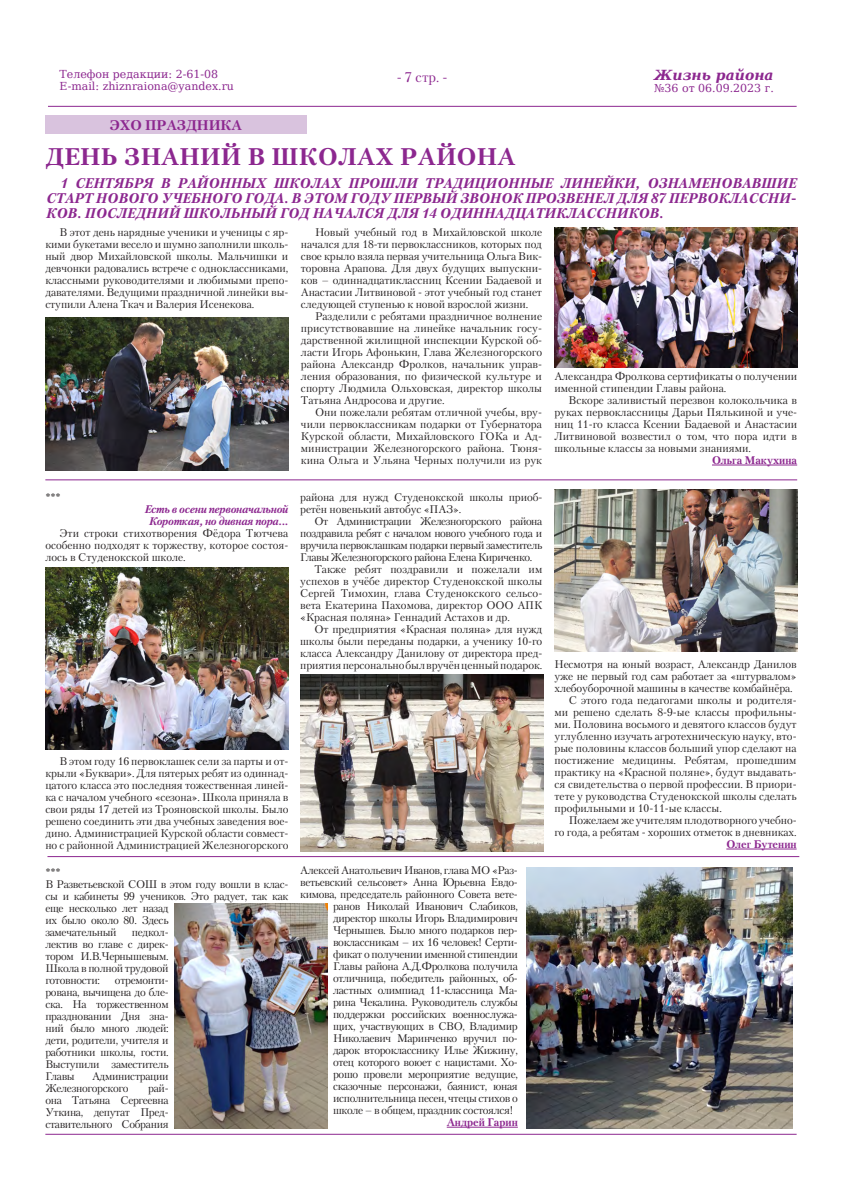
<style>
.page{position:relative;width:842px;height:1191px;background:#fff}
.page>*{position:absolute;margin:0;border:0;box-sizing:border-box;transform-origin:0 0}
.Заголовок{font:700 24px "Petersburg C";letter-spacing:.02em;color:#8c278f}
.Врезка{font:italic 700 14px/15px "Petersburg C";color:#8c278f;text-align:justify}
.t1{font:700 14px "Petersburg C";color:#8c278f}
.t2{font:italic 700 14px "DejaVu Serif";color:#8c278f}
.t3{font:14px "Petersburg C";color:#8c278f}
.Текст{font:11px/12px "Petersburg C";letter-spacing:-.03em;color:#231f20;text-align:justify}
.Текст-2{font:11px/12px "Petersburg C";letter-spacing:-.01em;color:#231f20}
.t4{font:11px "DejaVu Serif";color:#8c278f}
.Текст-3{font:11px/12px "Petersburg C";color:#231f20}
.t5{font:italic 700 11px "Petersburg C";letter-spacing:-.03em;color:#8c278f}
.Подпись{font:700 11px "Petersburg C";color:#8c278f}
</style>
<div class="page">
<hr style="left:48px;top:106px;width:749px;height:1px;background:#8c278f">
<hr style="left:45px;top:1133px;width:752px;height:1px;background:#8c278f">
<div style="left:45px;top:116px;width:261px;height:18px;background:#d9c3de"></div>
<hr style="left:712px;top:465px;width:85px;height:1px;background:#8c278f">
<hr style="left:726px;top:848px;width:71px;height:1px;background:#8c278f">
<hr style="left:447px;top:1126px;width:71px;height:1px;background:#8c278f">
<img style="left:554px;top:228px;width:243px;height:140px">
<img style="left:45px;top:318px;width:243px;height:153px">
<hr style="left:45px;top:479px;width:752px;height:1px;background:#8c278f">
<hr style="left:47px;top:856px;width:752px;height:1px;background:#8c278f">
<img style="left:301px;top:675px;width:242px;height:176px">
<img style="left:554px;top:489px;width:243px;height:162px">
<img style="left:45px;top:567px;width:243px;height:183px">
<img style="left:174px;top:903px;width:153px;height:225px">
<img style="left:526px;top:867px;width:266px;height:261px">
<p class="t4" style="left:60px;top:66px;width:160px">Телефон редакции: 2-61-08</p>
<p class="t4" style="left:60px;top:78px;width:176px">E-mail: zhiznraiona@yandex.ru</p>
<p class="t1" style="left:110px;top:117px;width:133px">ЭХО ПРАЗДНИКА</p>
<p class="t3" style="left:397px;top:68px;width:52px">- 7 стр. -</p>
<p class="t2" style="left:654px;top:64px;width:121px">Жизнь района</p>
<p class="t4" style="left:654px;top:80px;width:121px">№36 от 06.09.2023 г.</p>
<p class="Заголовок" style="left:45px;top:143px;width:471px">ДЕНЬ ЗНАНИЙ В ШКОЛАХ РАЙОНА</p>
<p class="Врезка" style="left:46px;top:176px;width:752px;text-indent:14px">1 СЕНТЯБРЯ В РАЙОННЫХ ШКОЛАХ ПРОШЛИ ТРАДИЦИОННЫЕ ЛИНЕЙКИ, ОЗНАМЕНОВАВШИЕ СТАРТ НОВОГО УЧЕБНОГО ГОДА. В ЭТОМ ГОДУ ПЕРВЫЙ ЗВОНОК ПРОЗВЕНЕЛ ДЛЯ 87 ПЕРВОКЛАССНИ-КОВ. ПОСЛЕДНИЙ ШКОЛЬНЫЙ ГОД НАЧАЛСЯ ДЛЯ 14 ОДИННАДЦАТИКЛАССНИКОВ.</p>
<p class="Текст" style="left:301px;top:226px;width:243px;text-indent:14px">Новый учебный год в Михайловской школе начался для 18-ти первоклассников, которых под свое крыло взяла первая учительница Ольга Вик&shy;торовна Арапова. Для двух будущих выпускни&shy;ков – одиннадцатиклассниц Ксении Бадаевой и Анастасии Литвиновой - этот учебный год станет следующей ступенью к новой взрослой жизни.</p>
<p class="Текст" style="left:301px;top:310px;width:243px;text-indent:14px">Разделили с ребятами праздничное волнение присутствовавшие на линейке начальник госу&shy;дарственной жилищной инспекции Курской об&shy;ласти Игорь Афонькин, Глава Железногорского района Александр Фролков, начальник управ&shy;ления образования, по физической культуре и спорту Людмила Ольховская, директор школы Татьяна Андросова и другие.</p>
<p class="Текст" style="left:301px;top:406px;width:243px;text-indent:14px">Они пожелали ребятам отличной учебы, вру&shy;чили первоклассникам подарки от Губернатора Курской области, Михайловского ГОКа и Ад&shy;министрации Железногорского района. Тюня&shy;кина Ольга и Ульяна Черных получили из рук</p>
<p class="Текст" style="left:45px;top:226px;width:245px;text-indent:14px">В этот день нарядные ученики и ученицы с яр&shy;кими букетами весело и шумно заполнили школь&shy;ный двор Михайловской школы. Мальчишки и девчонки радовались встрече с одноклассниками, классными руководителями и любимыми препо&shy;давателями. Ведущими праздничной линейки вы&shy;ступили Алена Ткач и Валерия Исенекова.</p>
<p class="Текст-3" style="left:554px;top:370px;width:244px">Александра Фролкова сертификаты о получении именной стипендии Главы района.</p>
<p class="Текст" style="left:554px;top:394px;width:244px;text-indent:14px">Вскоре заливистый перезвон колокольчика в руках первоклассницы Дарьи Пялькиной и уче&shy;ниц 11-го класса Ксении Бадаевой и Анастасии Литвиновой возвестил о том, что пора идти в школьные классы за новыми знаниями.</p>
<p class="Подпись" style="left:712px;top:454px;width:87px">Ольга Макухина</p>
<p class="Текст" style="left:45px;top:491px;width:17px">***</p>
<p class="t5" style="left:145px;top:503px;width:145px">Есть в осени первоначальной</p>
<p class="t5" style="left:149px;top:515px;width:141px">Короткая, но дивная пора...</p>
<p class="Текст" style="left:45px;top:527px;width:245px;text-indent:14px">Эти строки стихотворения Фёдора Тютчева особенно подходят к торжеству, которое состоя&shy;лось в Студенокской школе.</p>
<p class="Текст" style="left:45px;top:755px;width:245px;text-indent:14px">В этом году 16 первоклашек сели за парты и от&shy;крыли «Буквари». Для пятерых ребят из одиннад&shy;цатого класса это последняя тожественная линей&shy;ка с началом учебного «сезона». Школа приняла в свои ряды 17 детей из Трояновской школы. Было решено соединить эти два учебных заведения вое&shy;дино. Администрацией Курской области совмест&shy;но с районной Администрацией Железногорского</p>
<p class="Текст" style="left:45px;top:865px;width:17px">***</p>
<p class="Текст" style="left:45px;top:877px;width:245px;text-align:left">В Разветьевской СОШ в этом году вошли в клас&shy;сы и кабинеты 99 учеников. Это радует, так как еще несколько лет назад<br>их было около 80. Здесь<br>замечательный</p>
<p class="Текст" style="left:45px;top:925px;width:125px;text-indent:87px">педкол&shy;лектив во главе с дирек&shy;тором И.В.Чернышевым.<br>Школа в полной трудовой готовности:</p>
<p class="Текст" style="left:45px;top:973px;width:125px;text-indent:70px">отремонти&shy;рована, вычищена до бле&shy;ска. На торжественном праздновании Дня зна&shy;ний было много людей: дети, родители, учителя и работники школы, гости.<br>Выступили заместитель Главы</p>
<p class="Текст" style="left:45px;top:1069px;width:125px;text-indent:47px">Администрации<br>Железногорского</p>
<p class="Текст" style="left:45px;top:1081px;width:125px;text-indent:103px">рай&shy;она Татьяна Сергеевна Уткина, депутат Пред&shy;ставительного Собрания</p>
<p class="Текст-2" style="left:300px;top:491px;width:244px">района для нужд Студенокской школы приоб&shy;ретён новенький автобус «ПАЗ».</p>
<p class="Текст" style="left:300px;top:515px;width:244px;text-indent:14px">От Администрации Железногорского района поздравила ребят с началом нового учебного года и вручила первоклашкам подарки первый заместитель Главы Железногорского района Елена Кириченко.</p>
<p class="Текст" style="left:300px;top:563px;width:244px;text-indent:14px">Также ребят поздравили и пожелали им успехов в учёбе директор Студенокской школы Сергей Тимохин, глава Студенокского сельсо&shy;вета Екатерина Пахомова, директор ООО АПК «Красная поляна» Геннадий Астахов и др.</p>
<p class="Текст-2" style="left:300px;top:623px;width:498px;text-indent:14px">От предприятия «Красная поляна» для нужд<br>школы были переданы подарки, а ученику 10-го<br>класса Александру Данилову от директора пред-<br>приятия персонально был вручён ценный подарок. Несмотря на юный возраст, Александр Данилов</p>
<p class="Текст-2" style="left:554px;top:670px;width:244px">уже не первый год сам работает за «штурвалом» хлебоуборочной машины в качестве комбайнёра.</p>
<p class="Текст" style="left:554px;top:694px;width:244px;text-indent:14px">С этого года педагогами школы и родителя&shy;ми решено сделать 8-9-ые классы профильны&shy;ми. Половина восьмого и девятого классов будут углубленно изучать агротехническую науку, вто&shy;рые половины классов больший упор сделают на постижение медицины. Ребятам, прошедшим практику на «Красной поляне», будут выдавать&shy;ся свидетельства о первой профессии. В приори&shy;тете у руководства Студенокской школы сделать профильными и 10-11-ые классы.</p>
<p class="Текст-2" style="left:554px;top:814px;width:244px;text-align:right">Пожелаем же учителям плодотворного учебно-<br>го года, а ребятам - хороших отметок в дневниках.</p>
<p class="Подпись" style="left:726px;top:837px;width:72px">Олег Бутенин</p>
<p class="Текст" style="left:300px;top:864px;width:219px">Алексей Анатольевич Иванов, глава МО «Раз-</p>
<p class="Текст" style="left:300px;top:876px;width:219px">ветьевский сельсовет» Анна Юрьевна Евдо-</p>
<p class="Текст" style="left:300px;top:888px;width:219px">кимова, председатель районного Совета вете-</p>
<p class="Текст" style="left:333px;top:900px;width:186px">ранов Николай Иванович Слабиков,</p>
<p class="Текст" style="left:333px;top:912px;width:186px">директор школы Игорь Владимирович</p>
<p class="Текст" style="left:333px;top:924px;width:186px">Чернышев. Было много подарков пер-</p>
<p class="Текст" style="left:333px;top:936px;width:186px">воклассникам – их 16 человек! Серти-</p>
<p class="Текст" style="left:333px;top:948px;width:186px">фикат о получении именной стипендии</p>
<p class="Текст" style="left:333px;top:960px;width:186px">Главы района А.Д.Фролкова получила</p>
<p class="Текст" style="left:333px;top:972px;width:186px">отличница, победитель районных, об-</p>
<p class="Текст" style="left:333px;top:984px;width:186px">ластных олимпиад 11-классница Ма-</p>
<p class="Текст" style="left:333px;top:996px;width:186px">рина Чекалина. Руководитель службы</p>
<p class="Текст" style="left:333px;top:1008px;width:186px">поддержки российских военнослужа-</p>
<p class="Текст" style="left:333px;top:1020px;width:186px">щих, участвующих в СВО, Владимир</p>
<p class="Текст" style="left:333px;top:1032px;width:186px">Николаевич Маринченко вручил по-</p>
<p class="Текст" style="left:333px;top:1044px;width:186px">дарок второкласснику Илье Жижину,</p>
<p class="Текст" style="left:333px;top:1056px;width:186px">отец которого воюет с нацистами. Хо-</p>
<p class="Текст" style="left:333px;top:1068px;width:186px">рошо провели мероприятие ведущие,</p>
<p class="Текст" style="left:333px;top:1080px;width:186px">сказочные персонажи, баянист, юная</p>
<p class="Текст" style="left:333px;top:1092px;width:186px">исполнительница песен, чтецы стихов о</p>
<p class="Текст" style="left:333px;top:1104px;width:182px">школе – в общем, праздник состоялся!</p>
<p class="Подпись" style="left:447px;top:1116px;width:73px">Андрей Гарин</p>
</div>
